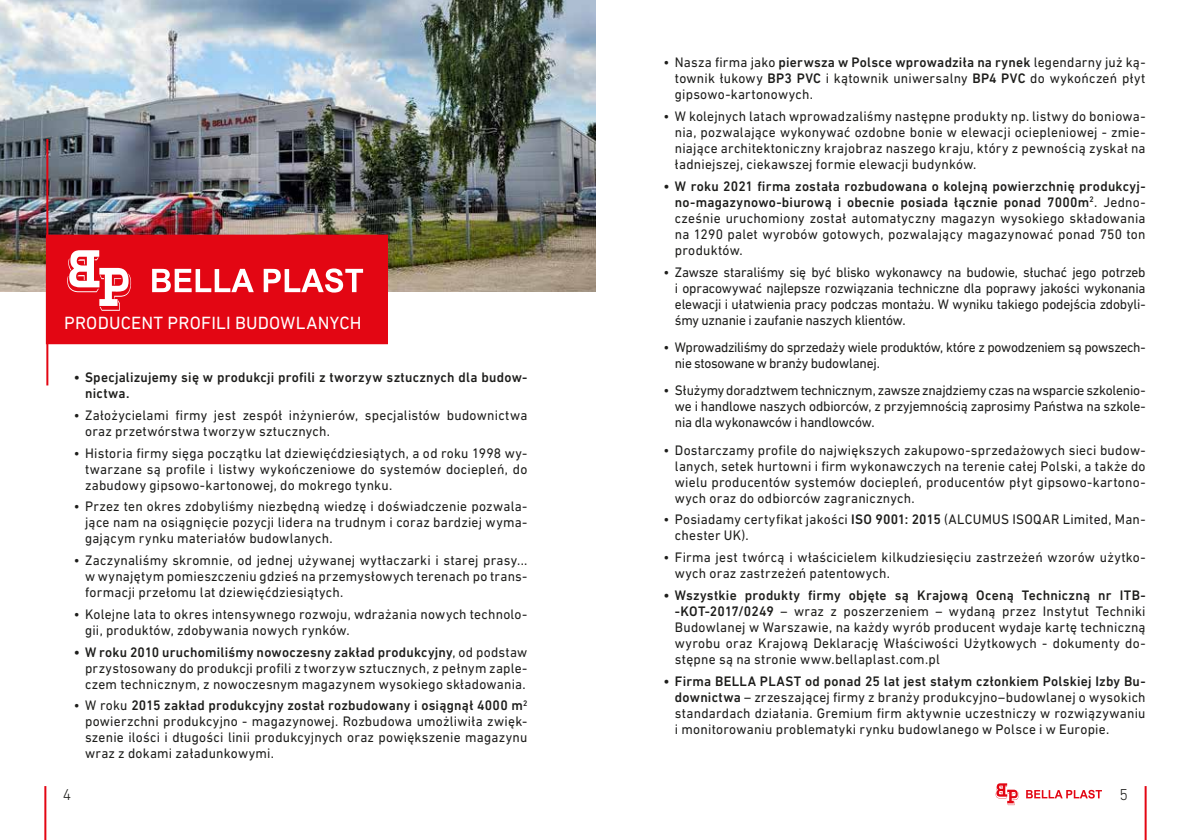
<style>
.page{position:relative;width:1191px;height:840px;background:#fff}
.page>*{position:absolute;margin:0;border:0;box-sizing:border-box;transform-origin:0 0}
.t1{font:18px "DIN Next LT Pro";letter-spacing:.01em;color:#fff}
.t2{font:300 16px "DIN Next LT Pro";color:#1d1d1b}
.t3{font:14px/16px "DIN Next LT Pro";letter-spacing:.015em;color:#1d1d1b;text-align:justify}
.t4{font:14px/16px "DIN Next LT Pro";letter-spacing:-.02em;color:#1d1d1b}
.t5{font:500 14px/16px "DIN Next LT Pro";letter-spacing:.02em;color:#1d1d1b}
.s1{font-weight:500}
</style>
<div class="page">
<svg style="left:995px;top:783px;width:23px;height:21px"></svg>
<svg style="left:1026px;top:789px;width:76px;height:9px"></svg>
<hr style="left:44px;top:785px;width:2px;height:54px;background:#e30613">
<hr style="left:1144px;top:785px;width:2px;height:54px;background:#e30613">
<img style="left:0;top:0;width:595px;height:291px">
<div style="left:46px;top:235px;width:341px;height:108px;background:#e30613"></div>
<hr style="left:46px;top:139px;width:2px;height:246px;background:#e30613">
<svg style="left:67px;top:250px;width:64px;height:60px"></svg>
<svg style="left:152px;top:268px;width:211px;height:24px"></svg>
<p class="t1" style="left:64px;top:313px;width:299px">PRODUCENT PROFILI BUDOWLANYCH</p>
<p class="t5" style="left:85px;top:369px;width:444px;text-indent:-11px">• Specjalizujemy się w produkcji profili z tworzyw sztucznych dla budow&shy;nictwa.</p>
<p class="t3" style="left:85px;top:407px;width:444px;text-indent:-11px">• Założycielami firmy jest zespół inżynierów, specjalistów budownictwa oraz przetwórstwa tworzyw sztucznych.</p>
<p class="t3" style="left:85px;top:444px;width:444px;text-indent:-11px">• Historia firmy sięga początku lat dziewięćdziesiątych, a od roku 1998 wy&shy;twarzane są profile i listwy wykończeniowe do systemów dociepleń, do zabudowy gipsowo-kartonowej, do mokrego tynku.</p>
<p class="t3" style="left:85px;top:498px;width:444px;text-indent:-11px">• Przez ten okres zdobyliśmy niezbędną wiedzę i doświadczenie pozwala&shy;jące nam na osiągnięcie pozycji lidera na trudnym i coraz bardziej wyma&shy;gającym rynku materiałów budowlanych.</p>
<p class="t3" style="left:85px;top:552px;width:444px;text-indent:-11px">• Zaczynaliśmy skromnie, od jednej używanej wytłaczarki i starej prasy... w wynajętym pomieszczeniu gdzieś na przemysłowych terenach po trans&shy;formacji przełomu lat dziewięćdziesiątych.</p>
<p class="t3" style="left:85px;top:605px;width:444px;text-indent:-11px">• Kolejne lata to okres intensywnego rozwoju, wdrażania nowych technolo&shy;gii, produktów, zdobywania nowych rynków.</p>
<p class="t3" style="left:85px;top:643px;width:444px;text-indent:-11px"><span class="s1">• W roku 2010 uruchomiliśmy nowoczesny zakład produkcyjny</span>, od podstaw przystosowany do produkcji profili z tworzyw sztucznych, z pełnym zaple&shy;czem technicznym, z nowoczesnym magazynem wysokiego składowania.</p>
<p class="t3" style="left:85px;top:697px;width:444px;text-indent:-11px">• W roku <span class="s1">2015 zakład produkcyjny został rozbudowany i osiągnął 4000 m</span><sup>2 </sup>powierzchni produkcyjno - magazynowej. Rozbudowa umożliwiła zwięk&shy;szenie ilości i długości linii produkcyjnych oraz powiększenie magazynu wraz z dokami załadunkowymi.</p>
<p class="t3" style="left:675px;top:54px;width:472px;text-indent:-11px">• Nasza firma jako <span class="s1">pierwsza w Polsce wprowadziła na rynek</span> legendarny już ką&shy;townik łukowy <span class="s1">BP3 PVC</span> i kątownik uniwersalny <span class="s1">BP4 PVC</span> do wykończeń płyt gipsowo-kartonowych.</p>
<p class="t3" style="left:675px;top:108px;width:472px;text-indent:-11px">• W kolejnych latach wprowadzaliśmy następne produkty np. listwy do boniowa&shy;nia, pozwalające wykonywać ozdobne bonie w elewacji ociepleniowej - zmie&shy;niające architektoniczny krajobraz naszego kraju, który z pewnością zyskał na ładniejszej, ciekawszej formie elewacji budynków.</p>
<p class="t3" style="left:675px;top:178px;width:472px;text-indent:-11px"><span class="s1">• W roku 2021 firma została rozbudowana o kolejną powierzchnię produkcyj&shy;no-magazynowo-biurową i obecnie posiada łącznie ponad 7000m</span><sup>2</sup>. Jedno&shy;cześnie uruchomiony został automatyczny magazyn wysokiego składowania na 1290 palet wyrobów gotowych, pozwalający magazynować ponad 750 ton produktów.</p>
<p class="t3" style="left:675px;top:263px;width:472px;text-indent:-11px">• Zawsze staraliśmy się być blisko wykonawcy na budowie, słuchać jego potrzeb i opracowywać najlepsze rozwiązania techniczne dla poprawy jakości wykonania elewacji i ułatwienia pracy podczas montażu. W wyniku takiego podejścia zdobyli&shy;śmy uznanie i zaufanie naszych klientów.</p>
<p class="t4" style="left:675px;top:339px;width:472px;text-indent:-11px">• Wprowadziliśmy do sprzedaży wiele produktów, które z powodzeniem są powszech&shy;nie stosowane w branży budowlanej.</p>
<p class="t3" style="left:675px;top:382px;width:472px;text-indent:-11px">• Służymy doradztwem technicznym, zawsze znajdziemy czas na wsparcie szkolenio&shy;we i handlowe naszych odbiorców, z przyjemnością zaprosimy Państwa na szkole&shy;nia dla wykonawców i handlowców.</p>
<p class="t3" style="left:675px;top:441px;width:472px;text-indent:-11px">• Dostarczamy profile do największych zakupowo-sprzedażowych sieci budow&shy;lanych, setek hurtowni i firm wykonawczych na terenie całej Polski, a także do wielu producentów systemów dociepleń, producentów płyt gipsowo-kartono&shy;wych oraz do odbiorców zagranicznych.</p>
<p class="t3" style="left:675px;top:511px;width:472px;text-indent:-11px">• Posiadamy certyfikat jakości <span class="s1">ISO 9001: 2015</span> (ALCUMUS ISOQAR Limited, Man&shy;chester UK).</p>
<p class="t3" style="left:675px;top:549px;width:472px;text-indent:-11px">• Firma jest twórcą i właścicielem kilkudziesięciu zastrzeżeń wzorów użytko&shy;wych oraz zastrzeżeń patentowych.</p>
<p class="t3" style="left:675px;top:586px;width:472px;text-indent:-11px"><span class="s1">• Wszystkie produkty firmy objęte są Krajową Oceną Techniczną nr ITB--KOT-2017/0249</span> – wraz z poszerzeniem – wydaną przez Instytut Techniki Budowlanej w Warszawie, na każdy wyrób producent wydaje kartę techniczną wyrobu oraz Krajową Deklarację Właściwości Użytkowych - dokumenty do&shy;stępne są na stronie www.bellaplast.com.pl</p>
<p class="t3" style="left:675px;top:672px;width:472px;text-indent:-11px"><span class="s1">• Firma BELLA PLAST od ponad 25 lat jest stałym członkiem Polskiej Izby Bu&shy;downictwa</span> – zrzeszającej firmy z branży produkcyjno–budowlanej o wysokich standardach działania. Gremium firm aktywnie uczestniczy w rozwiązywaniu i monitorowaniu problematyki rynku budowlanego w Polsce i w Europie.</p>
<p class="t2" style="left:63px;top:784px;width:10px">4</p>
<p class="t2" style="left:1119px;top:784px;width:10px">5</p>
</div>
